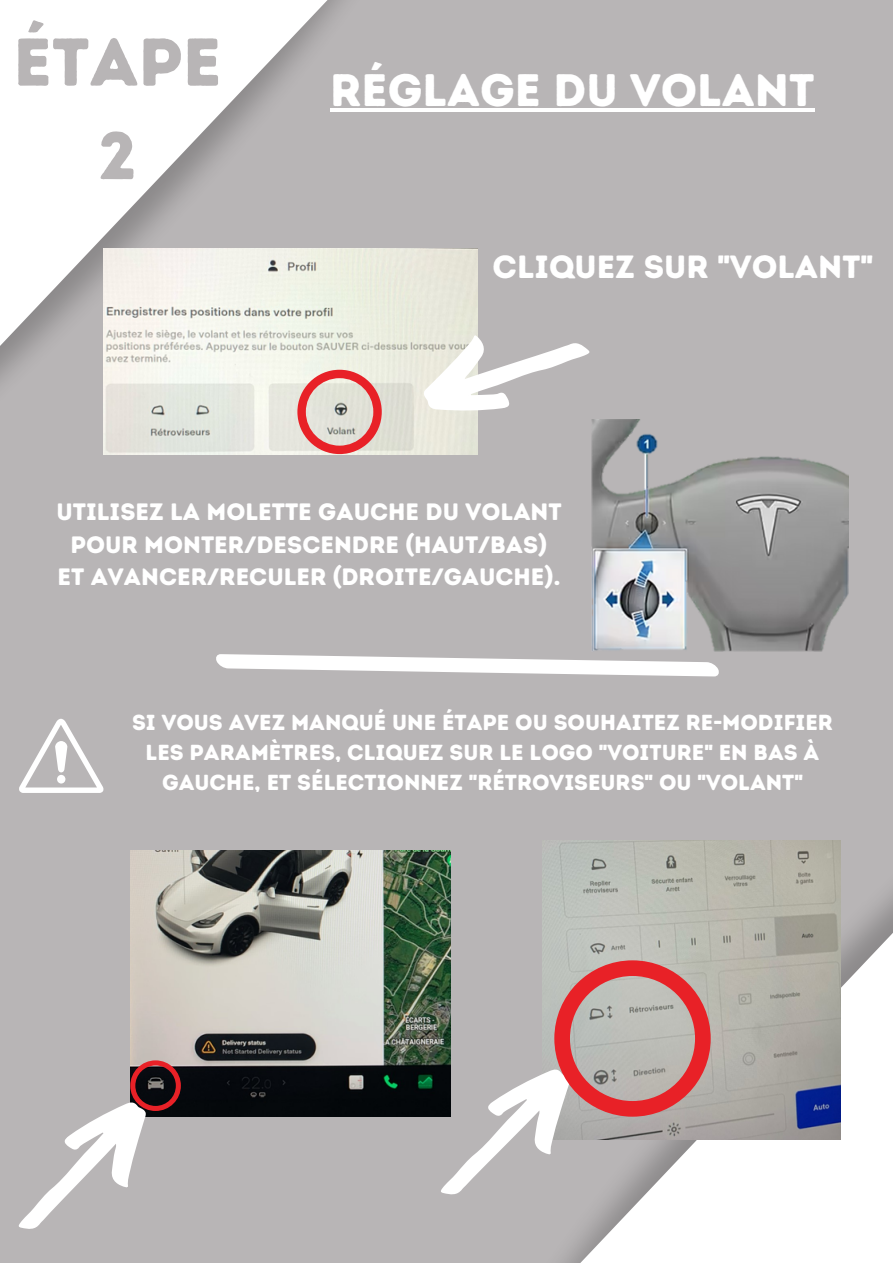
<style>
.page{position:relative;width:893px;height:1264px;background:#fff}
.page>*{position:absolute;margin:0;border:0;box-sizing:border-box;transform-origin:0 0}
.t1{font:67.35px/93.4px "Intro Rust Base";color:#b8b5b6;text-align:center}
.t2{font:45.45px "Intro Rust Base";color:#fff}
.t3{font:32.1px "Intro Rust Base";color:#fff}
.t4{font:23.7px/32.5px "Intro Rust Base";color:#fff;text-align:center}
.t5{font:21.75px/29.8px "Intro Rust Base";color:#fff;text-align:center}
</style>
<div class="page">
<div style="left:0;top:0;width:892px;height:1262px;background:#b8b5b6"></div>
<svg style="left:0;top:0;width:444px;height:455px"></svg>
<svg style="left:564px;top:676px;width:328px;height:586px"></svg>
<img style="left:591px;top:420px;width:257px;height:231px">
<svg style="left:216px;top:654px;width:503px;height:22px"></svg>
<img style="left:104px;top:249px;width:373px;height:206px">
<svg style="left:412px;top:308px;width:186px;height:119px"></svg>
<img style="left:542px;top:840px;width:298px;height:299px">
<img style="left:130px;top:850px;width:321px;height:266px">
<svg style="left:18px;top:1060px;width:163px;height:169px"></svg>
<svg style="left:417px;top:960px;width:293px;height:265px"></svg>
<svg style="left:297px;top:370px;width:85px;height:84px;background:#e1aaa5"></svg>
<svg style="left:19px;top:718px;width:85px;height:75px"></svg>
<hr style="left:330px;top:109px;width:484px;height:3px;background:#fff">
<h1 class="t1" style="left:13px;top:15px;width:209px">ÉTAPE<br>2</h1>
<h2 class="t2" style="left:330px;top:62px;width:486px">RÉGLAGE DU VOLANT</h2>
<h3 class="t3" style="left:492px;top:247px;width:382px">CLIQUEZ SUR "VOLANT"</h3>
<p class="t4" style="left:56px;top:495px;width:506px">UTILISEZ LA MOLETTE GAUCHE DU VOLANT<br>POUR MONTER/DESCENDRE (HAUT/BAS)<br>ET AVANCER/RECULER (DROITE/GAUCHE).</p>
<p class="t5" style="left:132px;top:707px;width:702px">SI VOUS AVEZ MANQUÉ UNE ÉTAPE OU SOUHAITEZ RE-MODIFIER<br>LES PARAMÈTRES, CLIQUEZ SUR LE LOGO "VOITURE" EN BAS À<br>GAUCHE, ET SÉLECTIONNEZ "RÉTROVISEURS" OU "VOLANT"</p>
</div>
